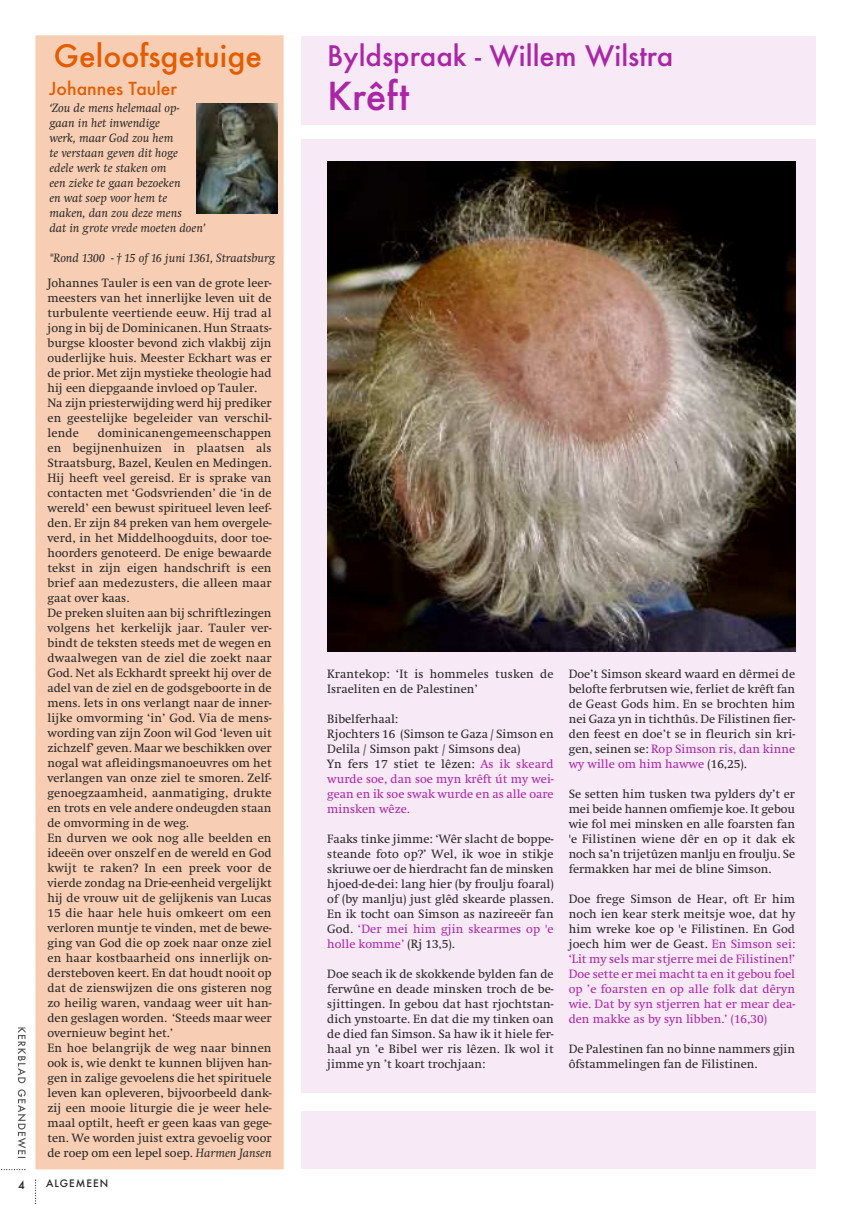
<style>
.page{position:relative;width:851px;height:1205px;background:#fff}
.page>*{position:absolute;margin:0;border:0;box-sizing:border-box;transform-origin:0 0}
.t1{font:500 37.5px "Futura";color:#ab26a7}
.t2{font:500 30px "Futura";color:#e45b00}
.t3{font:500 27.5px "Futura";color:#ab26a7}
.t4{font:500 17.5px "Futura";color:#e45b00}
.t5{font:12.5px/15px "Swift";color:#272526}
.t6{font:12.5px/15px "Swift";color:#ab26a7;text-align:justify}
.t7{font:italic 12.5px/15px "Swift";color:#272526}
.t8{font:500 10.88px "Futura";color:#272526}
.t9{font:500 10px "Futura";letter-spacing:.1em;color:#272526}
.s1{font-style:italic}
.s2{color:#ab26a7}
.s3{color:#272526}
</style>
<div class="page">
<svg style="left:17px;top:1027px;width:9px;height:131px"></svg>
<svg style="left:1px;top:1169px;width:24px;height:1px"></svg>
<svg style="left:35px;top:1179px;width:1px;height:26px"></svg>
<div style="left:301px;top:36px;width:514px;height:89px;background:#f7e9f6"></div>
<div style="left:301px;top:1111px;width:514px;height:58px;background:#f7e9f6"></div>
<div style="left:301px;top:139px;width:514px;height:954px;background:#f7e9f6"></div>
<div style="left:35px;top:35px;width:249px;height:1134px;background:#f7ceb3"></div>
<img style="left:196px;top:103px;width:81px;height:111px">
<img style="left:327px;top:161px;width:468px;height:490px">
<h2 class="t2" style="left:54px;top:39px;width:209px">Geloofsgetuige</h2>
<h3 class="t4" style="left:49px;top:78px;width:129px">Johannes Tauler</h3>
<p class="t7" style="left:49px;top:100px;width:158px">‘Zou de mens helemaal op&shy;gaan in het inwendige<br>werk, maar God zou hem<br>te verstaan geven dit hoge<br>edele werk te staken om<br>een zieke te gaan bezoeken<br>en wat soep voor hem te maken, dan zou deze mens<br>dat in grote vrede moeten doen’</p>
<p class="t7" style="left:49px;top:250px;width:227px">*Rond 1300 - † 15 of 16 juni 1361, Straatsburg</p>
<p class="t5" style="left:47px;top:275px;width:226px">Johannes Tauler is een van de grote leer&shy;meesters van het innerlijke leven uit de turbulente veertiende eeuw. Hij trad al jong in bij de Dominicanen. Hun Straats&shy;burgse klooster bevond zich vlakbij zijn ouderlijke huis. Meester Eckhart was er de prior. Met zijn mystieke theologie had hij een diepgaande invloed op Tauler.<br>Na zijn priesterwijding werd hij prediker en geestelijke begeleider van verschil&shy;lende</p>
<p class="t5" style="left:47px;top:425px;width:226px;text-indent:50px">dominicanengemeenschappen en begijnenhuizen in plaatsen als Straatsburg, Bazel, Keulen en Medingen.<br>Hij heeft veel gereisd. Er is sprake van contacten met ‘Godsvrienden’ die ‘in de wereld’ een bewust spiritueel leven leef&shy;den. Er zijn 84 preken van hem overgele&shy;verd, in het Middelhoogduits, door toe&shy;hoorders genoteerd. De enige bewaarde tekst in zijn eigen handschrift is een brief aan medezusters, die alleen maar gaat over kaas.<br>De preken sluiten aan bij schriftlezingen volgens het kerkelijk jaar. Tauler ver&shy;bindt de teksten steeds met de wegen en dwaalwegen van de ziel die zoekt naar God. Net als Eckhardt spreekt hij over de adel van de ziel en de godsgeboorte in de mens. Iets in ons verlangt naar de inner&shy;lijke omvorming ‘in’ God. Via de mens&shy;wording van zijn Zoon wil God ‘leven uit zichzelf’ geven. Maar we beschikken over nogal wat afleidingsmanoeuvres om het verlangen van onze ziel te smoren. Zelf&shy;genoegzaamheid, aanmatiging, drukte en trots en vele andere ondeugden staan de omvorming in de weg.<br>En durven we ook nog alle beelden en ideeën over onszelf en de wereld en God kwijt te raken? In een preek voor de vierde zondag na Drie-eenheid vergelijkt hij de vrouw uit de gelijkenis van Lucas 15 die haar hele huis omkeert om een verloren muntje te vinden, met de bewe&shy;ging van God die op zoek naar onze ziel en haar kostbaarheid ons innerlijk on&shy;dersteboven keert. En dat houdt nooit op dat de zienswijzen die ons gisteren nog zo heilig waren, vandaag weer uit han&shy;den geslagen worden. ‘Steeds maar weer overnieuw begint het.’<br>En hoe belangrijk de weg naar binnen ook is, wie denkt te kunnen blijven han&shy;gen in zalige gevoelens die het spirituele leven kan opleveren, bijvoorbeeld dank&shy;zij een mooie liturgie die je weer hele&shy;maal optilt, heeft er geen kaas van gege&shy;ten. We worden juist extra gevoelig voor de roep om een lepel soep. <span class="s1">Harmen Jansen</span></p>
<p class="t8" style="left:18px;top:1179px;width:8px">4</p>
<p class="t9" style="left:46px;top:1177px;width:63px">ALGEMEEN</p>
<h3 class="t3" style="left:327px;top:41px;width:348px">Byldspraak - Willem Wilstra</h3>
<h1 class="t1" style="left:327px;top:76px;width:84px">Krêft</h1>
<p class="t5" style="left:327px;top:666px;width:228px">Krantekop: ‘It is hommeles tusken de<br>Israeliten en de Palestinen’</p>
<p class="t5" style="left:327px;top:711px;width:228px">Bibelferhaal:<br>Rjochters 16 (Simson te Gaza / Simson en<br>Delila / Simson pakt / Simsons dea)<br>Yn fers 17 stiet te lêzen: <span class="s2">As ik skeard wurde soe, dan soe myn krêft út my wei&shy;gean en ik soe swak wurde en as alle oare minsken wêze.</span></p>
<p class="t5" style="left:327px;top:831px;width:228px;text-align:justify">Faaks tinke jimme: ‘Wêr slacht de boppe&shy;steande foto op?’ Wel, ik woe in stikje skriuwe oer de hierdracht fan de minsken hjoed-de-dei: lang hier (by froulju foaral) of (by manlju) just glêd skearde plassen.<br>En ik tocht oan Simson as nazireeër fan God. <span class="s2">‘Der mei him gjin skearmes op 'e holle komme’</span> (Rj 13,5).</p>
<p class="t5" style="left:327px;top:966px;width:228px;text-align:justify">Doe seach ik de skokkende bylden fan de ferwûne en deade minsken troch de be&shy;sjittingen. In gebou dat hast rjochtstan&shy;dich ynstoarte. En dat die my tinken oan de died fan Simson. Sa haw ik it hiele fer&shy;haal yn ’e Bibel wer ris lêzen. Ik wol it jimme yn ’t koart trochjaan:</p>
<p class="t5" style="left:568px;top:666px;width:228px;text-align:justify">Doe’t Simson skeard waard en dêrmei de belofte ferbrutsen wie, ferliet de krêft fan de Geast Gods him. En se brochten him nei Gaza yn in tichthûs. De Filistinen fier&shy;den feest en doe’t se in fleurich sin kri&shy;gen, seinen se: <span class="s2">Rop Simson ris, dan kinne wy wille om him hawwe</span> (16,25).</p>
<p class="t5" style="left:568px;top:786px;width:228px;text-align:justify">Se setten him tusken twa pylders dy’t er mei beide hannen omfiemje koe. It gebou wie fol mei minsken en alle foarsten fan 'e Filistinen wiene dêr en op it dak ek noch sa’n trijetûzen manlju en froulju. Se fermakken har mei de bline Simson.</p>
<p class="t6" style="left:568px;top:891px;width:228px"><span class="s3">Doe frege Simson de Hear, oft Er him noch ien kear sterk meitsje woe, dat hy him wreke koe op 'e Filistinen. En God joech him wer de Geast.</span> En Simson sei: ‘Lit my sels mar stjerre mei de Filistinen!’ Doe sette er mei macht ta en it gebou foel op ’e foarsten en op alle folk dat dêryn wie. Dat by syn stjerren hat er mear dea&shy;den makke as by syn libben.’ (16,30)</p>
<p class="t5" style="left:568px;top:1041px;width:228px">De Palestinen fan no binne nammers gjin ôfstammelingen fan de Filistinen.</p>
</div>
